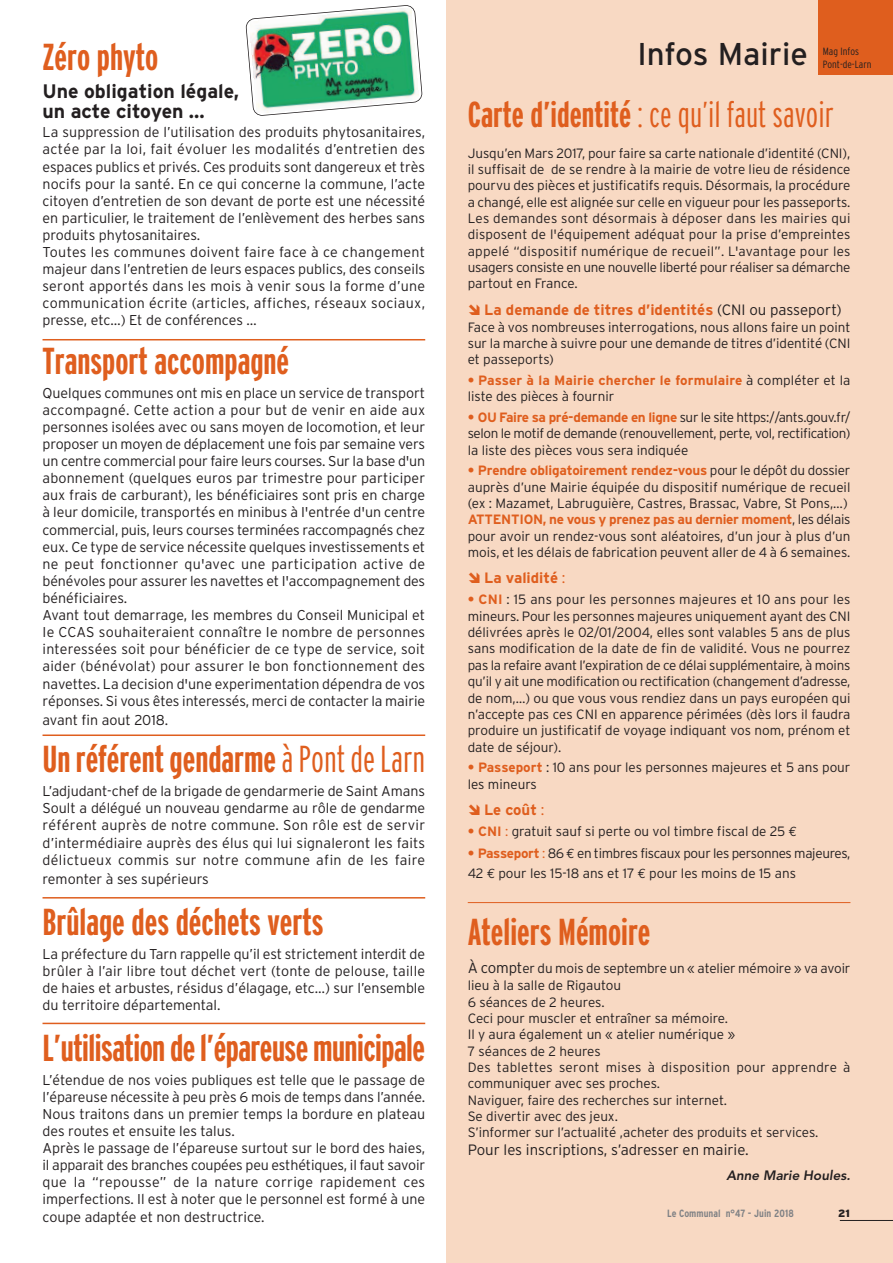
<style>
.page{position:relative;width:893px;height:1263px;background:#fff}
.page>*{position:absolute;margin:0;border:0;box-sizing:border-box;transform-origin:0 0}
.t1{font:37.5px "Interstate Bold Compressed";color:#df5e1e}
.t2{font:36px "Interstate Light Compressed";color:#df5e1e}
.t3{font:31.5px "Interstate";color:#231f20}
.t4{font:700 19.5px/19.5px "Interstate";color:#231f20}
.t5{font:700 15px "Interstate";color:#df5e1e}
.t6{font:300 15px "Interstate";color:#231f20}
.t7{font:300 14.25px/17.1px "Interstate";color:#231f20}
.t8{font:300 13.5px/16.4px "Interstate";color:#231f20;text-align:justify}
.t9{font:300 13.5px/20.2px "Interstate";letter-spacing:-.025em;color:#231f20}
.t10{font:700 13.5px/16.4px "Interstate";letter-spacing:.01em;color:#df5e1e}
.t11{font:italic 800 13.5px "Avenir LT Std";color:#231f20}
.t12{font:700 condensed 10.5px "Interstate";color:#808285}
.t13{font:300 condensed 10.5px "Interstate";color:#231f20}
.t14{font:900 10.5px "Interstate";color:#231f20}
.s1{font-family:"Interstate Light Compressed"}
.s2{font-family:"Interstate Bold Compressed"}
.s3{font-weight:300;color:#231f20}
.s4{font-weight:700;color:#df5e1e}
.s5{font-weight:300}
.s6{color:#df5e1e}
.s7{font-family:"Euro Mono";font-weight:400}
.s8{font-size:15px}
</style>
<div class="page">
<div style="left:446px;top:0;width:447px;height:1263px;background:#f8d9c3"></div>
<div style="left:819px;top:0;width:74px;height:74px;background:#df5e1e"></div>
<hr style="left:840px;top:1220px;width:53px;height:1px;background:#231f20">
<hr style="left:468px;top:902px;width:382px;height:1px;background:#df5e1e">
<hr style="left:43px;top:339px;width:382px;height:1px;background:#df5e1e">
<hr style="left:43px;top:734px;width:382px;height:2px;background:#df5e1e">
<hr style="left:43px;top:897px;width:382px;height:1px;background:#df5e1e">
<hr style="left:43px;top:1023px;width:382px;height:1px;background:#df5e1e">
<img style="left:245px;top:5px;width:178px;height:111px">
<h1 class="t1" style="left:43px;top:44px;width:117px">Zéro phyto</h1>
<h3 class="t4" style="left:43px;top:82px;width:198px">Une obligation légale, un acte citoyen …</h3>
<p class="t7" style="left:43px;top:124px;width:384px">La suppression de l’utilisation des produits phytosanitaires, actée par la loi, fait évoluer les modalités d’entretien des espaces publics et privés. Ces produits sont dangereux et très nocifs pour la santé. En ce qui concerne la commune, l’acte citoyen d’entretien de son devant de porte est une nécessité en particulier, le traitement de l’enlèvement des herbes sans produits phytosanitaires.<br>Toutes les communes doivent faire face à ce changement majeur dans l’entretien de leurs espaces publics, des conseils seront apportés dans les mois à venir sous la forme d’une communication écrite (articles, affiches, réseaux sociaux, presse, etc…) Et de conférences …</p>
<h1 class="t1" style="left:43px;top:347px;width:248px">Transport accompagné</h1>
<p class="t7" style="left:43px;top:384px;width:384px">Quelques communes ont mis en place un service de transport accompagné. Cette action a pour but de venir en aide aux personnes isolées avec ou sans moyen de locomotion, et leur proposer un moyen de déplacement une fois par semaine vers un centre commercial pour faire leurs courses. Sur la base d'un abonnement (quelques euros par trimestre pour participer aux frais de carburant), les bénéficiaires sont pris en charge à leur domicile, transportés en minibus à I'entrée d'un centre commercial, puis, leurs courses terminées raccompagnés chez eux. Ce type de service nécessite quelques investissements et ne peut fonctionner qu'avec une participation active de bénévoles pour assurer les navettes et I'accompagnement des bénéficiaires.<br>Avant tout demarrage, les membres du Conseil Municipal et Ie CCAS souhaiteraient connaître Ie nombre de personnes interessées soit pour bénéficier de ce type de service, soit aider (bénévolat) pour assurer Ie bon fonctionnement des navettes. La decision d'une experimentation dépendra de vos réponses. Si vous êtes interessés, merci de contacter la mairie</p>
<p class="t7" style="left:43px;top:711px;width:127px">avant fin aout 2018.</p>
<h1 class="t1" style="left:43px;top:746px;width:384px">Unréférentgendarme<span class="s1">àPontdeLarn</span></h1>
<p class="t7" style="left:43px;top:783px;width:384px;text-align:justify">L’adjudant-chef de la brigade de gendarmerie de Saint Amans Soult a délégué un nouveau gendarme au rôle de gendarme référent auprès de notre commune. Son rôle est de servir d’intermédiaire auprès des élus qui lui signaleront les faits délictueux commis sur notre commune afin de les faire</p>
<p class="t7" style="left:43px;top:870px;width:168px">remonter à ses supérieurs</p>
<h1 class="t1" style="left:43px;top:909px;width:283px">Brûlage des déchets verts</h1>
<p class="t7" style="left:43px;top:946px;width:384px;text-align:justify">La préfecture du Tarn rappelle qu’il est strictement interdit de brûler à l’air libre tout déchet vert (tonte de pelouse, taille de haies et arbustes, résidus d’élagage, etc…) sur l’ensemble du territoire départemental.</p>
<h1 class="t1" style="left:43px;top:1034px;width:384px">L’utilisationdel’épareusemunicipale</h1>
<p class="t7" style="left:43px;top:1071px;width:384px">L’étendue de nos voies publiques est telle que le passage de l’épareuse nécessite à peu près 6 mois de temps dans l’année.<br>Nous traitons dans un premier temps la bordure en plateau des routes et ensuite les talus.<br>Après le passage de l’épareuse surtout sur le bord des haies, il apparait des branches coupées peu esthétiques, il faut savoir que la “repousse” de la nature corrige rapidement ces imperfections. Il est à noter que le personnel est formé à une coupe adaptée et non destructrice.</p>
<h3 class="t3" style="left:638px;top:35px;width:172px">Infos Mairie</h3>
<p class="t13" style="left:823px;top:47px;width:38px">Mag Infos</p>
<p class="t13" style="left:823px;top:61px;width:50px">Pont-de-Larn</p>
<h2 class="t2" style="left:468px;top:102px;width:367px"><span class="s2">Carte d’identité</span> : ce qu’il faut savoir</h2>
<p class="t8" style="left:468px;top:145px;width:384px">Jusqu’en Mars 2017, pour faire sa carte nationale d’identité (CNI), il suffisait de de se rendre à la mairie de votre lieu de résidence pourvu des pièces et justificatifs requis. Désormais, la procédure a changé, elle est alignée sur celle en vigueur pour les passeports.<br>Les demandes sont désormais à déposer dans les mairies qui disposent de l'équipement adéquat pour la prise d’empreintes appelé “dispositif numérique de recueil”. L'avantage pour les usagers consiste en une nouvelle liberté pour réaliser sa démarche partout en France.</p>
<p class="t5" style="left:484px;top:301px;width:359px">La demande de titres d’identités <span class="s3">(CNI ou passeport)</span></p>
<p class="t8" style="left:468px;top:319px;width:384px">Face à vos nombreuses interrogations, nous allons faire un point sur la marche à suivre pour une demande de titres d’identité (CNI et passeports)</p>
<p class="t10" style="left:468px;top:372px;width:384px">• Passer à la Mairie chercher le formulaire <span class="s3">à compléter et la liste des pièces à fournir</span></p>
<p class="t8" style="left:468px;top:409px;width:384px"><span class="s4">• OU Faire sa pré-demande en ligne</span> sur le site https://ants.gouv.fr/ selon le motif de demande (renouvellement, perte, vol, rectification) la liste des pièces vous sera indiquée</p>
<p class="t8" style="left:468px;top:462px;width:384px;text-align:left"><span class="s4">• Prendre obligatoirement rendez-vous</span> pour le dépôt du dossier auprès d’une Mairie équipée du dispositif numérique de recueil (ex : Mazamet, Labruguière, Castres, Brassac, Vabre, St Pons,…)<br><span class="s4">ATTENTION, ne vous y prenez pas au dernier moment</span>, les délais pour avoir un rendez-vous sont aléatoires, d’un jour à plus d’un mois, et les délais de fabrication peuvent aller de 4 à 6 semaines.</p>
<p class="t5" style="left:484px;top:569px;width:83px">La validité <span class="s5">:</span></p>
<p class="t8" style="left:468px;top:591px;width:384px"><span class="s4">• CNI</span> : 15 ans pour les personnes majeures et 10 ans pour les mineurs. Pour les personnes majeures uniquement ayant des CNI délivrées après le 02/01/2004, elles sont valables 5 ans de plus sans modification de la date de fin de validité. Vous ne pourrez pas la refaire avant l’expiration de ce délai supplémentaire, à moins qu’il y ait une modification ou rectification (changement d’adresse, de nom,…) ou que vous vous rendiez dans un pays européen qui n’accepte pas ces CNI en apparence périmées (dès lors il faudra produire un justificatif de voyage indiquant vos nom, prénom et date de séjour).</p>
<p class="t8" style="left:468px;top:759px;width:384px"><span class="s4">• Passeport</span> : 10 ans pour les personnes majeures et 5 ans pour les mineurs</p>
<p class="t5" style="left:484px;top:801px;width:62px">Le coût <span class="s5">:</span></p>
<p class="t8" style="left:468px;top:823px;width:331px"><span class="s4">• CNI</span> <span class="s6">:</span> gratuit sauf si perte ou vol timbre fiscal de 25 <span class="s7">€</span></p>
<p class="t9" style="left:468px;top:843px;width:384px"><span class="s4">• Passeport</span> <span class="s6">:</span> 86 <span class="s7">€</span> en timbres fiscaux pour les personnes majeures,<br>42 <span class="s7">€</span> pour les 15-18 ans et 17 <span class="s7">€</span> pour les moins de 15 ans</p>
<h1 class="t1" style="left:468px;top:919px;width:184px">Ateliers Mémoire</h1>
<p class="t8" style="left:468px;top:960px;width:384px;text-align:left"><span class="s8">À compt</span>er du mois de septembre un « atelier mémoire » va avoir lieu à la salle de Rigautou<br>6 séances de 2 heures.<br>Ceci pour muscler et entraîner sa mémoire.<br>Il y aura également un « atelier numérique »<br>7 séances de 2 heures<br>Des tablettes seront mises à disposition pour apprendre à communiquer avec ses proches.<br>Naviguer, faire des recherches sur internet.<br>Se divertir avec des jeux.<br>S’informer sur l’actualité ,acheter des produits et services.</p>
<p class="t6" style="left:468px;top:1141px;width:282px">Pour les inscriptions, s’adresser en mairie.</p>
<p class="t11" style="left:726px;top:1169px;width:126px">Anne Marie Houles.</p>
<p class="t12" style="left:667px;top:1209px;width:128px">Le Communal n°47 - Juin 2018</p>
<p class="t14" style="left:838px;top:1207px;width:13px">21</p>
</div>
